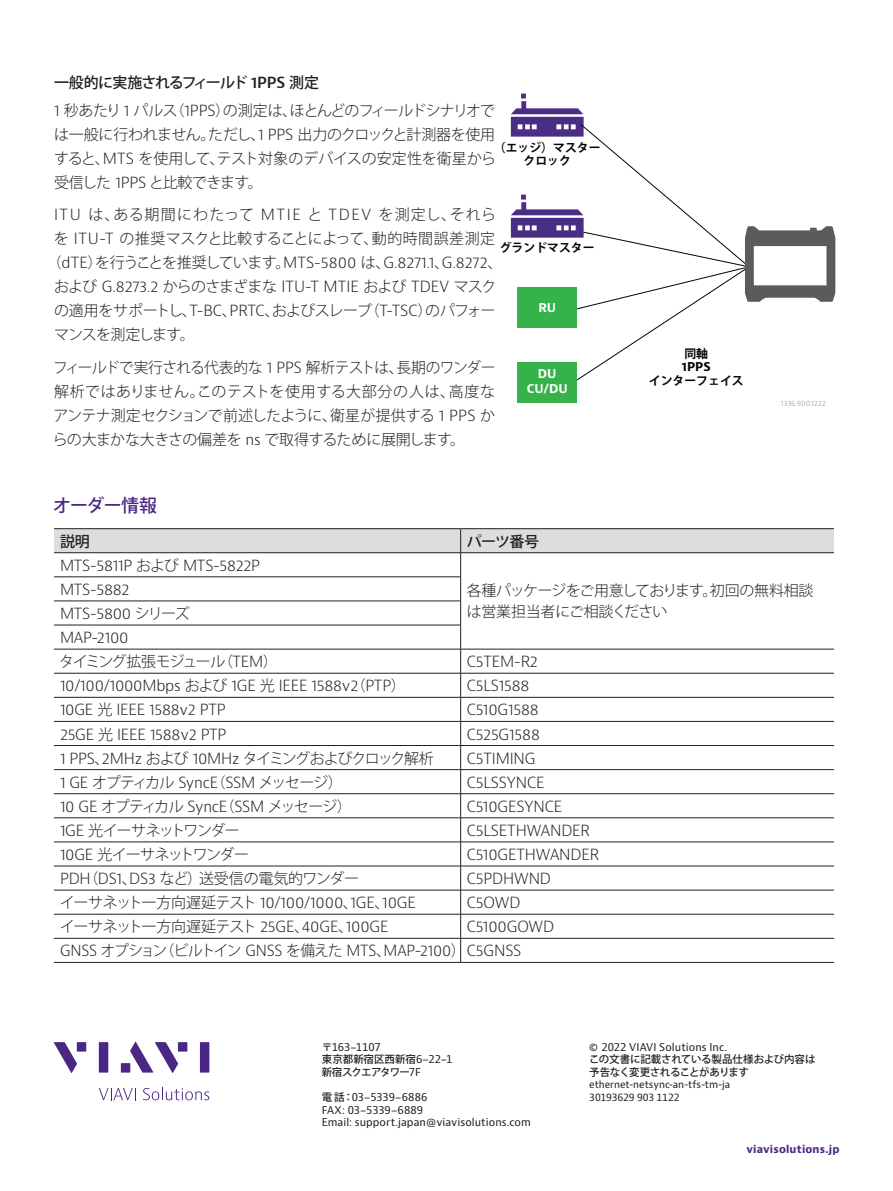
<style>
.page{position:relative;width:893px;height:1191px;background:#fff}
.page>*{position:absolute;margin:0;border:0;box-sizing:border-box;transform-origin:0 0}
.H2_Heading_Purple_12{font:500 18px "Koz Go Pro";letter-spacing:-.04em;color:#4a2785}
.P_10_16{font:300 15px/24px "Koz Go Pro";letter-spacing:-.025em;color:#231f20;text-align:justify}
.P_10_16-2{font:300 15px "Bernino Sans";letter-spacing:-.01em;color:#231f20}
.Table_Copy{font:300 15px "Bernino Sans";letter-spacing:-.015em;color:#231f20}
.Table_Copy-2{font:300 15px "Koz Go Pro";letter-spacing:-.095em;color:#231f20}
.P_10_16-3{font:300 15px "Koz Go Pro";letter-spacing:-.05em;color:#231f20}
.Table_Copy-3{font:300 15px/21px "Koz Go Pro";letter-spacing:-.015em;color:#231f20}
.P_10_16-4{font:300 15px "Koz Go Pro";letter-spacing:.03em;color:#231f20}
.P_10_16-5{font:300 15px "Koz Go Pro";letter-spacing:.07em;color:#231f20}
.Table_Copy-4{font:300 15px "Koz Go Pro";letter-spacing:-.09em;color:#231f20}
.H3_Heading_Level_3{font:500 15px "Koz Go Pro";letter-spacing:-.05em;color:#231f20}
.P_10_16-6{font:300 15px "Koz Go Pro";letter-spacing:-.055em;color:#231f20}
.TH{font:500 15px "Koz Go Pro";letter-spacing:-.025em;color:#231f20}
.t1{font:700 11.85px/13.4px "Koz Go Pro";color:#050504;text-align:center}
.t2{font:700 11.85px/14.5px "Bernino Sans";color:#fff;text-align:center}
.t3{font:10.5px/12.6px "Bernino Sans";letter-spacing:.005em;color:#231f20}
.t4{font:500 10.5px/12.6px "Koz Go Pro";letter-spacing:-.025em;color:#231f20}
.t5{font:700 10.5px "Bernino Sans";letter-spacing:.02em;color:#4a2785}
.t6{font:9.75px/12.6px "Bernino Sans";letter-spacing:-.005em;color:#231f20}
.t7{font:300 7.35px "Bernino Sans";color:#939598}
.s1{font-family:"Bernino Sans";font-weight:600}
.s2{font-family:"Bernino Sans"}
.s3{font-family:"Koz Go Pro"}
.s4{font-family:"Koz Go Pro";font-weight:500}
.s5{font-family:"Bernino Sans";font-weight:400}
</style>
<div class="page">
<svg style="left:54px;top:1042px;width:23px;height:31px"></svg>
<div style="left:77px;top:1042px;width:9px;height:9px;background:#4a2785"></div>
<div style="left:99px;top:1042px;width:9px;height:30px;background:#4a2785"></div>
<div style="left:178px;top:1042px;width:9px;height:9px;background:#4a2785"></div>
<div style="left:200px;top:1042px;width:9px;height:30px;background:#4a2785"></div>
<svg style="left:130px;top:1041px;width:48px;height:32px"></svg>
<div style="left:121px;top:1063px;width:9px;height:9px;background:#4a2785"></div>
<svg style="left:99px;top:1088px;width:37px;height:12px"></svg>
<svg style="left:143px;top:1087px;width:66px;height:13px"></svg>
<svg style="left:54px;top:528px;width:780px;height:434px"></svg>
<hr style="left:54px;top:962px;width:407px;height:1px;background:#231f20">
<hr style="left:461px;top:962px;width:373px;height:1px;background:#231f20">
<div style="left:517px;top:362px;width:60px;height:40px;background:#35b34a"></div>
<svg style="left:511px;top:94px;width:324px;height:287px"></svg>
<p class="H3_Heading_Level_3" style="left:54px;top:72px;width:267px">一般的に実施されるフィールド <span class="s1">1PPS</span> 測定</p>
<p class="P_10_16" style="left:54px;top:98px;width:444px"><span class="s2">1</span> 秒あたり <span class="s2">1</span> パルス（<span class="s2">1PPS</span>）の測定は、ほとんどのフィールドシナリオでは一般に行われません。ただし、<span class="s2">1 PPS</span> 出力のクロックと計測器を使用すると、<span class="s2">MTS</span> を使用して、テスト対象のデバイスの安定性を衛星から受信した <span class="s2">1PPS</span> と比較できます。</p>
<p class="P_10_16-5" style="left:54px;top:205px;width:444px"><span class="s2">ITU</span> は、ある期間にわたって <span class="s2">MTIE</span> と <span class="s2">TDEV</span> を測定し、それら</p>
<p class="P_10_16-4" style="left:54px;top:229px;width:443px">を <span class="s2">ITU-T</span> の推奨マスクと比較することによって、動的時間誤差測定</p>
<p class="P_10_16-2" style="left:47px;top:253px;width:457px"><span class="s3">（</span>dTE<span class="s3">）を行うことを推奨しています。</span>MTS-5800 <span class="s3">は、</span>G.8271.1<span class="s3">、</span>G.8272<span class="s3">、</span></p>
<p class="P_10_16-2" style="left:54px;top:277px;width:444px"><span class="s3">および</span> G.8273.2 <span class="s3">からのさまざまな</span> ITU-T MTIE <span class="s3">および</span> TDEV <span class="s3">マスク</span></p>
<p class="P_10_16-3" style="left:54px;top:301px;width:443px">の適用をサポートし、<span class="s2">T-BC</span>、<span class="s2">PRTC</span>、およびスレーブ（<span class="s2">T-TSC</span>）のパフォー</p>
<p class="P_10_16-6" style="left:54px;top:325px;width:142px">マンスを測定します。</p>
<p class="P_10_16" style="left:53px;top:355px;width:444px">フィールドで実行される代表的な <span class="s2">1 PPS</span> 解析テストは、長期のワンダー解析ではありません。このテストを使用する大部分の人は、高度なアンテナ測定セクションで前述したように、衛星が提供する <span class="s2">1 PPS</span> からの大まかな大きさの偏差を <span class="s2">ns</span> で取得するために展開します。</p>
<p class="t1" style="left:494px;top:142px;width:108px">（エッジ）マスタークロック</p>
<p class="t1" style="left:500px;top:241px;width:96px">グランドマスター</p>
<p class="t2" style="left:538px;top:301px;width:19px">RU</p>
<p class="t2" style="left:527px;top:367px;width:43px">DU<br>CU/DU</p>
<p class="H2_Heading_Purple_12" style="left:53px;top:494px;width:105px">オーダー情報</p>
<p class="t1" style="left:649px;top:348px;width:96px">同軸<br><span class="s2">1PPS<br></span>インターフェイス</p>
<p class="t7" style="left:781px;top:398px;width:46px">1336.900.1222</p>
<p class="TH" style="left:60px;top:531px;width:31px">説明</p>
<p class="TH" style="left:467px;top:531px;width:74px">パーツ番号</p>
<p class="Table_Copy" style="left:60px;top:555px;width:202px">MTS-5811P <span class="s3">および</span> MTS-5822P</p>
<p class="Table_Copy-3" style="left:467px;top:580px;width:348px">各種パッケージをご用意しております。初回の無料相談は営業担当者にご相談ください</p>
<p class="Table_Copy" style="left:60px;top:579px;width:71px">MTS-5882</p>
<p class="Table_Copy" style="left:60px;top:603px;width:131px">MTS-5800 <span class="s3">シリーズ</span></p>
<p class="Table_Copy" style="left:60px;top:628px;width:70px">MAP-2100</p>
<p class="Table_Copy-2" style="left:59px;top:652px;width:220px">タイミング拡張モジュール（<span class="s2">TEM</span>）</p>
<p class="P_10_16-2" style="left:467px;top:652px;width:73px">C5TEM-R2</p>
<p class="Table_Copy" style="left:60px;top:676px;width:347px">10/100/1000Mbps <span class="s3">および</span> 1GE <span class="s3">光</span> IEEE 1588v2<span class="s3">（</span>PTP<span class="s3">）</span></p>
<p class="P_10_16-2" style="left:467px;top:676px;width:64px">C5LS1588</p>
<p class="Table_Copy" style="left:60px;top:700px;width:167px">10GE <span class="s3">光</span> IEEE 1588v2 PTP</p>
<p class="P_10_16-2" style="left:467px;top:700px;width:74px">C510G1588</p>
<p class="Table_Copy" style="left:60px;top:724px;width:168px">25GE <span class="s3">光</span> IEEE 1588v2 PTP</p>
<p class="P_10_16-2" style="left:467px;top:724px;width:75px">C525G1588</p>
<p class="Table_Copy-2" style="left:60px;top:748px;width:375px"><span class="s2">1 PPS</span>、<span class="s2">2MHz</span> および <span class="s2">10MHz</span> タイミングおよびクロック解析</p>
<p class="P_10_16-2" style="left:467px;top:748px;width:70px">C5TIMING</p>
<p class="Table_Copy-2" style="left:60px;top:772px;width:284px"><span class="s2">1 GE</span> オプティカル <span class="s2">SyncE</span>（<span class="s2">SSM</span> メッセージ）</p>
<p class="P_10_16-2" style="left:467px;top:772px;width:80px">C5LSSYNCE</p>
<p class="Table_Copy-2" style="left:60px;top:796px;width:293px"><span class="s2">10 GE</span> オプティカル <span class="s2">SyncE</span>（<span class="s2">SSM</span> メッセージ）</p>
<p class="P_10_16-2" style="left:467px;top:796px;width:97px">C510GESYNCE</p>
<p class="Table_Copy-4" style="left:60px;top:820px;width:181px"><span class="s2">1GE</span> 光イーサネットワンダー</p>
<p class="P_10_16-2" style="left:467px;top:820px;width:125px">C5LSETHWANDER</p>
<p class="Table_Copy-4" style="left:60px;top:844px;width:191px"><span class="s2">10GE</span> 光イーサネットワンダー</p>
<p class="P_10_16-2" style="left:467px;top:844px;width:134px">C510GETHWANDER</p>
<p class="P_10_16" style="left:60px;top:866px;width:300px"><span class="s2">PDH</span>（<span class="s2">DS1</span>、<span class="s2">DS3</span> など）送受信の電気的ワンダー</p>
<p class="P_10_16-2" style="left:467px;top:868px;width:86px">C5PDHWND</p>
<p class="P_10_16-2" style="left:60px;top:893px;width:358px"><span class="s3">イーサネット一方向遅延テスト</span> 10/100/1000<span class="s3">、</span>1GE<span class="s3">、</span>10GE</p>
<p class="P_10_16-2" style="left:467px;top:893px;width:55px">C5OWD</p>
<p class="P_10_16" style="left:60px;top:915px;width:330px">イーサネット一方向遅延テスト <span class="s2">25GE</span>、<span class="s2">40GE</span>、<span class="s2">100GE</span></p>
<p class="P_10_16-2" style="left:467px;top:917px;width:89px">C5100GOWD</p>
<p class="P_10_16-2" style="left:60px;top:941px;width:463px">GNSS <span class="s3">オプション（ビルトイン</span> GNSS <span class="s3">を備えた</span> MTS<span class="s3">、</span>MAP-2100<span class="s3">）</span>C5GNSS</p>
<p class="t3" style="left:322px;top:1040px;width:61px"><span class="s4">〒</span>163-1107</p>
<p class="t4" style="left:322px;top:1053px;width:132px">東京都新宿区西新宿<span class="s5">6-22-1</span>新宿スクエアタワー<span class="s5">7F</span></p>
<p class="t3" style="left:322px;top:1091px;width:211px"><span class="s4">電 話：</span>03-5339-6886<br>FAX: 03-5339-6889<br>Email: support.japan@viavisolutions.com</p>
<p class="t3" style="left:589px;top:1040px;width:139px">© 2022 VIAVI Solutions Inc.</p>
<p class="t4" style="left:589px;top:1053px;width:228px">この文書に記載されている製品仕様および内容は予告なく変更されることがあります</p>
<p class="t6" style="left:589px;top:1078px;width:142px">ethernet-netsync-an-tfs-tm-ja<br>30193629 903 1122</p>
<p class="t5" style="left:746px;top:1142px;width:95px">viavisolutions.jp</p>
</div>
